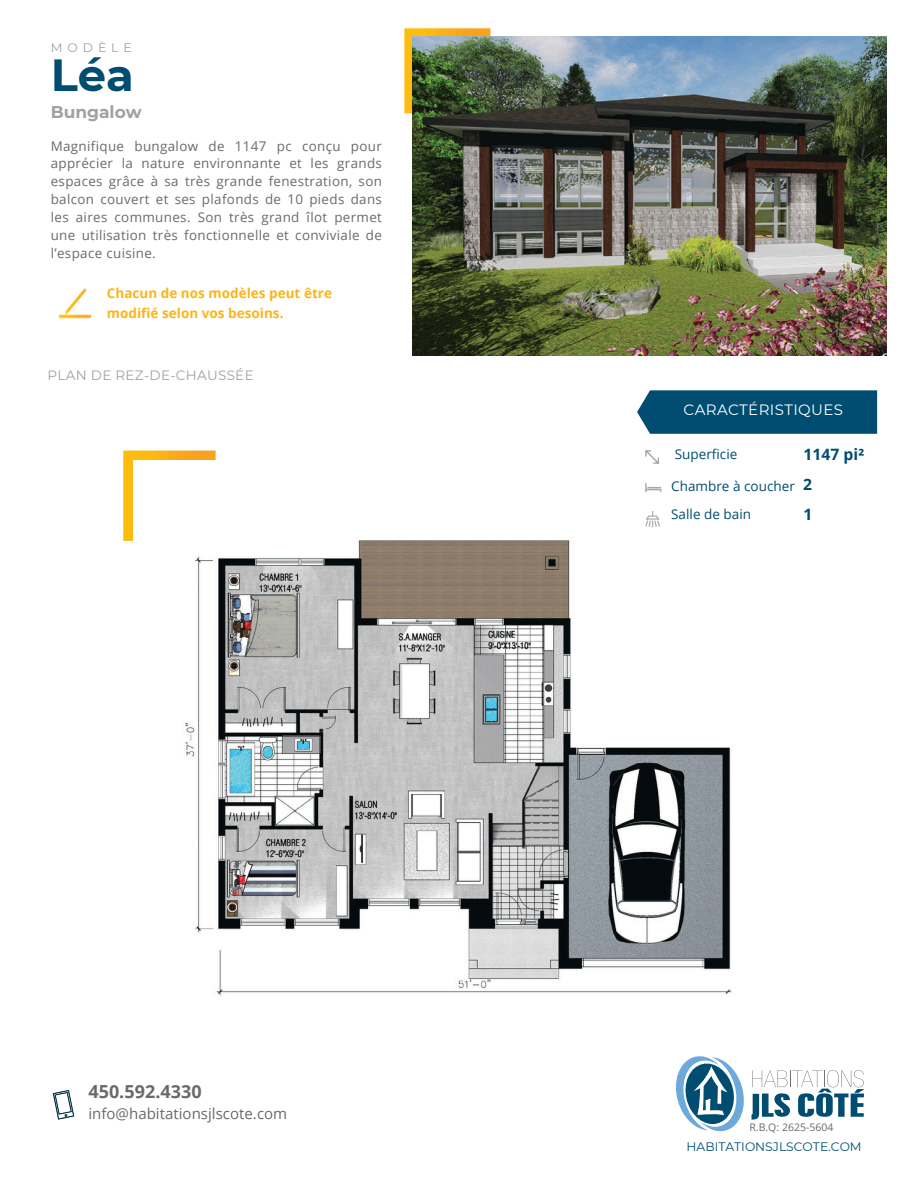
<style>
.page{position:relative;width:918px;height:1188px;background:#fff}
.page>*{position:absolute;margin:0;border:0;box-sizing:border-box;transform-origin:0 0}
.t1{font:700 44.85px "Montserrat";color:#014d71}
.t2{font:700 18px "Open Sans";letter-spacing:.005em;color:#686a6c}
.t3{font:700 17.1px "Montserrat";color:#9fa1a4}
.t4{font:700 15.75px "Open Sans";letter-spacing:.005em;color:#014d71}
.t5{font:15px "Open Sans";color:#686a6c}
.t6{font:15px "Montserrat";letter-spacing:.025em;color:#fff}
.t7{font:700 13.5px/20.2px "Open Sans";color:#fcb515}
.t8{font:13.5px "Open Sans";letter-spacing:.005em;color:#014d71}
.t9{font:13.5px "Montserrat";letter-spacing:.025em;color:#9fa1a4}
.t10{font:13.35px/17.9px "Open Sans";letter-spacing:.025em;color:#686a6c;text-align:justify}
.t11{font:12.45px "Montserrat";letter-spacing:.4em;color:#9fa1a4}
.t12{font:12.3px "Montserrat";color:#014d71}
.t13{font:10.5px "Open Sans";letter-spacing:.005em;color:#686a6c}
</style>
<div class="page">
<img style="left:123px;top:450px;width:93px;height:90px">
<div style="left:133px;top:461px;width:578px;height:653px;background:#fff"></div>
<svg style="left:53px;top:1090px;width:21px;height:30px"></svg>
<img style="left:404px;top:27px;width:86px;height:87px">
<img style="left:185px;top:489px;width:547px;height:507px">
<svg style="left:676px;top:1056px;width:189px;height:76px"></svg>
<img style="left:412px;top:36px;width:474px;height:320px">
<svg style="left:645px;top:483px;width:16px;height:9px"></svg>
<svg style="left:645px;top:450px;width:14px;height:14px"></svg>
<svg style="left:645px;top:511px;width:15px;height:16px"></svg>
<img style="left:58px;top:288px;width:34px;height:31px">
<svg style="left:637px;top:390px;width:240px;height:44px;background:#0b5476"></svg>
<h1 class="t11" style="left:51px;top:40px;width:83px">MODÈLE</h1>
<h1 class="t1" style="left:51px;top:48px;width:85px">Léa</h1>
<h1 class="t3" style="left:51px;top:102px;width:93px">Bungalow</h1>
<p class="t10" style="left:51px;top:137px;width:333px">Magnifique bungalow de 1147 pc conçu pour apprécier la nature environnante et les grands espaces grâce à sa très grande fenestration, son balcon couvert et ses plafonds de 10 pieds dans les aires communes. Son très grand îlot permet une utilisation très fonctionnelle et conviviale de l’espace cuisine.</p>
<p class="t7" style="left:107px;top:282px;width:227px">Chacun de nos modèles peut être modifié selon vos besoins.</p>
<p class="t9" style="left:48px;top:366px;width:208px">PLAN DE REZ-DE-CHAUSSÉE</p>
<h5 class="t2" style="left:88px;top:1079px;width:115px">450.592.4330</h5>
<h5 class="t5" style="left:88px;top:1103px;width:200px">info@habitationsjlscote.com</h5>
<h4 class="t6" style="left:684px;top:401px;width:161px">CARACTÉRISTIQUES</h4>
<p class="t8" style="left:675px;top:444px;width:64px">Superficie</p>
<p class="t8" style="left:671px;top:477px;width:125px">Chambre à coucher</p>
<p class="t8" style="left:671px;top:504px;width:81px">Salle de bain</p>
<p class="t4" style="left:804px;top:443px;width:62px">1147 pi²</p>
<p class="t4" style="left:803px;top:473px;width:10px">2</p>
<p class="t4" style="left:804px;top:503px;width:10px">1</p>
<h3 class="t13" style="left:749px;top:1119px;width:86px">R.B.Q: 2625-5604</h3>
<p class="t12" style="left:687px;top:1140px;width:177px">HABITATIONSJLSCOTE.COM</p>
</div>
